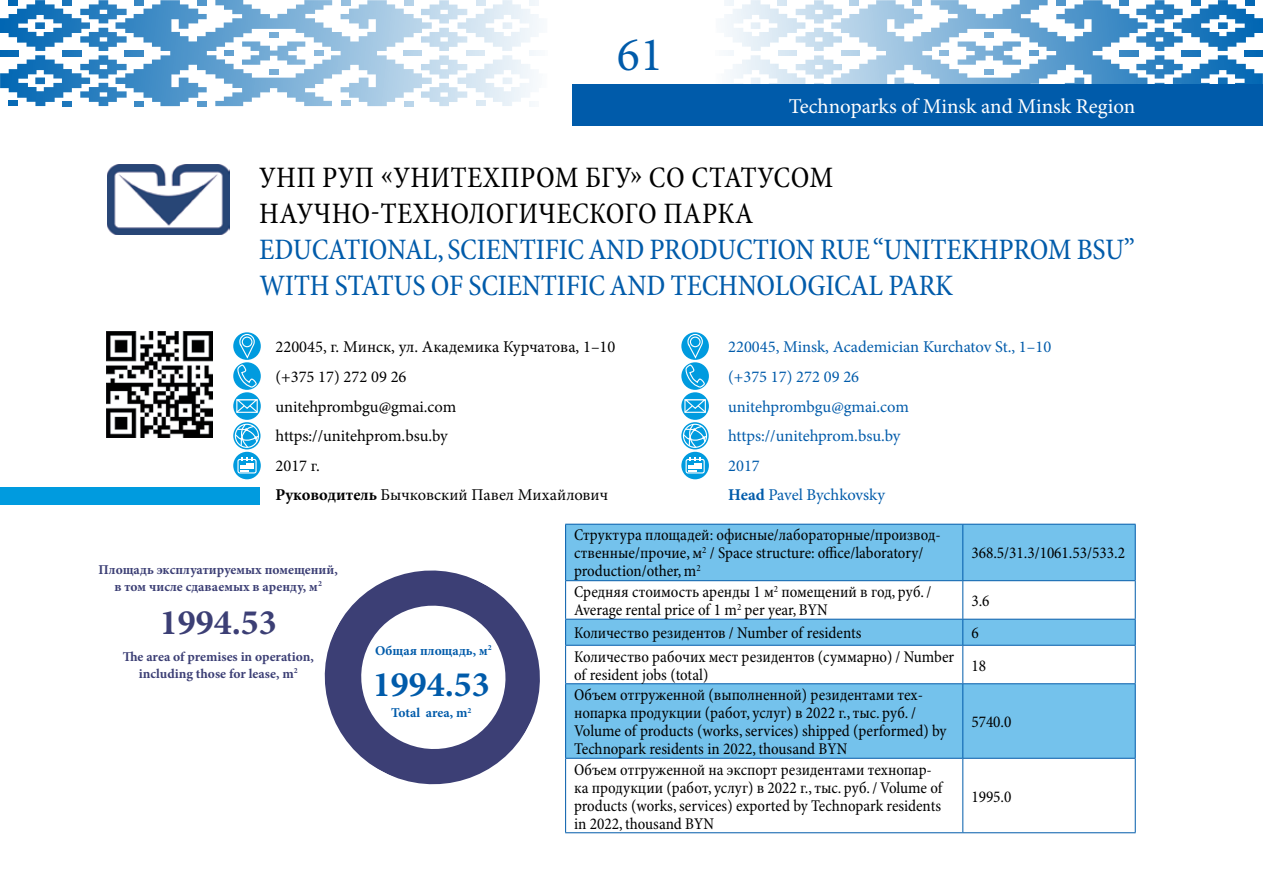
<style>
.page{position:relative;width:1263px;height:893px;background:#fff}
.page>*{position:absolute;margin:0;border:0;box-sizing:border-box;transform-origin:0 0}
.t1{font:48px "Minion Pro";color:#005baa}
.t2{font:700 36px "Minion Pro";color:#005baa}
.t3{font:700 36px "Minion Pro";color:#3c3f75}
.t4{font:condensed 30px "Minion Pro";letter-spacing:-.01em;color:#005baa}
.t5{font:condensed 30px "Minion Pro";letter-spacing:.01em;color:#000}
.t6{font:21px "Minion Pro";letter-spacing:-.005em;color:#fff}
.t7{font:condensed 16.5px/18px "Minion Pro";color:#000}
.t8{font:16.5px/29.5px "Minion Pro";color:#000}
.t9{font:16.5px/29.5px "Minion Pro";letter-spacing:-.005em;color:#005baa}
.t10{font:700 13.5px/16.5px "Minion Pro";color:#3c3f75;text-align:center}
.t11{font:700 13.5px "Minion Pro";color:#005baa}
.s1{font-weight:700}
</style>
<div class="page">
<svg style="left:715px;top:0;width:548px;height:85px"></svg>
<div style="left:715px;top:51px;width:19px;height:5px;background:#f6f9fc"></div>
<div style="left:724px;top:0;width:10px;height:5px;background:#f1f6fa"></div>
<svg style="left:0;top:0;width:540px;height:106px"></svg>
<div style="left:529px;top:51px;width:18px;height:5px;background:#f5f9fc"></div>
<div style="left:529px;top:101px;width:10px;height:5px;background:#f6f9fc"></div>
<div style="left:529px;top:0;width:10px;height:5px;background:#f1f6fa"></div>
<div style="left:572px;top:85px;width:691px;height:41px;background:#005baa"></div>
<img style="left:107px;top:165px;width:123px;height:70px">
<svg style="left:324px;top:570px;width:216px;height:215px"></svg>
<svg style="left:336px;top:581px;width:194px;height:193px"></svg>
<img style="left:106px;top:331px;width:107px;height:107px">
<div style="left:0;top:487px;width:259px;height:18px;background:#009bdf"></div>
<svg style="left:233px;top:332px;width:28px;height:28px"></svg>
<div style="left:233px;top:362px;width:28px;height:28px;background:#009bdf;border-radius:50%"></div>
<svg style="left:237px;top:333px;width:20px;height:55px"></svg>
<svg style="left:233px;top:452px;width:28px;height:27px"></svg>
<div style="left:238px;top:459px;width:18px;height:14px;background:#009bdf;border-radius:2px"></div>
<div style="left:237px;top:459px;width:20px;height:14px;border:1px solid #fff;border-radius:2px"></div>
<svg style="left:240px;top:458px;width:14px;height:13px"></svg>
<div style="left:233px;top:392px;width:28px;height:28px;background:#009bdf;border-radius:50%"></div>
<svg style="left:235px;top:398px;width:24px;height:16px"></svg>
<svg style="left:233px;top:422px;width:28px;height:27px"></svg>
<svg style="left:234px;top:423px;width:26px;height:25px"></svg>
<svg style="left:681px;top:332px;width:28px;height:28px"></svg>
<svg style="left:681px;top:362px;width:28px;height:28px"></svg>
<svg style="left:685px;top:333px;width:20px;height:55px"></svg>
<svg style="left:681px;top:452px;width:28px;height:27px"></svg>
<div style="left:686px;top:459px;width:18px;height:14px;background:#009bdf;border-radius:2px"></div>
<div style="left:685px;top:459px;width:20px;height:14px;border:1px solid #fff;border-radius:2px"></div>
<svg style="left:688px;top:458px;width:14px;height:13px"></svg>
<div style="left:681px;top:392px;width:28px;height:28px;background:#009bdf;border-radius:50%"></div>
<svg style="left:683px;top:398px;width:24px;height:16px"></svg>
<svg style="left:681px;top:422px;width:28px;height:27px"></svg>
<svg style="left:683px;top:423px;width:25px;height:25px"></svg>
<div style="left:566px;top:525px;width:569px;height:55px;background:#74c2ec"></div>
<svg style="left:566px;top:581px;width:569px;height:251px"></svg>
<hr style="left:565px;top:525px;width:1px;height:55px;background:#005baa">
<hr style="left:565px;top:524px;width:398px;height:1px;background:#005baa">
<hr style="left:962px;top:525px;width:1px;height:55px;background:#005baa">
<hr style="left:963px;top:524px;width:172px;height:1px;background:#005baa">
<hr style="left:1135px;top:525px;width:1px;height:55px;background:#005baa">
<hr style="left:565px;top:581px;width:1px;height:38px;background:#005baa">
<hr style="left:565px;top:580px;width:398px;height:1px;background:#005baa">
<hr style="left:962px;top:581px;width:1px;height:38px;background:#005baa">
<hr style="left:963px;top:580px;width:172px;height:1px;background:#005baa">
<hr style="left:1135px;top:581px;width:1px;height:38px;background:#005baa">
<svg style="left:565px;top:620px;width:1px;height:25px"></svg>
<hr style="left:565px;top:619px;width:398px;height:1px;background:#005baa">
<svg style="left:962px;top:620px;width:1px;height:25px"></svg>
<hr style="left:963px;top:619px;width:172px;height:1px;background:#005baa">
<svg style="left:1135px;top:620px;width:1px;height:25px"></svg>
<hr style="left:565px;top:646px;width:1px;height:37px;background:#005baa">
<hr style="left:565px;top:645px;width:398px;height:1px;background:#005baa">
<hr style="left:962px;top:646px;width:1px;height:37px;background:#005baa">
<hr style="left:963px;top:645px;width:172px;height:1px;background:#005baa">
<hr style="left:1135px;top:646px;width:1px;height:37px;background:#005baa">
<hr style="left:565px;top:684px;width:1px;height:74px;background:#005baa">
<hr style="left:565px;top:683px;width:398px;height:1px;background:#005baa">
<hr style="left:962px;top:684px;width:1px;height:74px;background:#005baa">
<hr style="left:963px;top:683px;width:172px;height:1px;background:#005baa">
<hr style="left:1135px;top:684px;width:1px;height:74px;background:#005baa">
<hr style="left:565px;top:759px;width:1px;height:73px;background:#005baa">
<hr style="left:565px;top:758px;width:398px;height:1px;background:#005baa">
<hr style="left:962px;top:759px;width:1px;height:73px;background:#005baa">
<hr style="left:963px;top:758px;width:172px;height:1px;background:#005baa">
<hr style="left:1135px;top:759px;width:1px;height:73px;background:#005baa">
<hr style="left:565px;top:832px;width:398px;height:1px;background:#005baa">
<hr style="left:963px;top:832px;width:172px;height:1px;background:#005baa">
<h1 class="t1" style="left:617px;top:22px;width:48px">61</h1>
<p class="t6" style="left:789px;top:92px;width:348px">Technoparks of Minsk and Minsk Region</p>
<h3 class="t5" style="left:259px;top:159px;width:170px">УНП РУП «УНИТЕХПРО</h3>
<h3 class="t5" style="left:555px;top:159px;width:280px">М БГУ» СО СТАТУСОМ</h3>
<h3 class="t5" style="left:259px;top:195px;width:140px">НАУЧНО-ТЕХНО</h3>
<h3 class="t5" style="left:468px;top:195px;width:138px">ЛОГИЧЕСКОГО</h3>
<h3 class="t5" style="left:663px;top:195px;width:19px">ПАРКА</h3>
<h3 class="t4" style="left:259px;top:231px;width:70px">EDUCATIONA</h3>
<h3 class="t4" style="left:423px;top:231px;width:39px">L, SCIENTIFIC</h3>
<h3 class="t4" style="left:588px;top:231px;width:20px">AND</h3>
<h3 class="t4" style="left:649px;top:231px;width:18px">PROD</h3>
<h3 class="t4" style="left:717px;top:231px;width:36px">UCTION</h3>
<h3 class="t4" style="left:820px;top:231px;width:100px">RUE “UNITEKHPRO</h3>
<h3 class="t4" style="left:1048px;top:231px;width:89px">M BSU”</h3>
<h3 class="t4" style="left:259px;top:267px;width:91px">WITH STAT</h3>
<h3 class="t4" style="left:394px;top:267px;width:90px">USOF SCIENTIFIC</h3>
<h3 class="t4" style="left:609px;top:267px;width:20px">AND</h3>
<h3 class="t4" style="left:671px;top:267px;width:19px">TECHNO</h3>
<h3 class="t4" style="left:775px;top:267px;width:131px">LOGICAL PARK</h3>
<p class="t8" style="left:276px;top:332px;width:341px">220045, г. Минск, ул. Академика Курчатова, 1–10 (+375 17) 272 09 26<br>unitehprombgu@gmai.com https://unitehprom.bsu.by<br>2017 г.<br><span class="s1">Руководитель</span> Бычковский Павел Михайлович</p>
<p class="t9" style="left:728px;top:332px;width:325px">220045, Minsk, Academician Kurchatov St., 1–10 (+375 17) 272 09 26<br>unitehprombgu@gmai.com https://unitehprom.bsu.by<br>2017<br><span class="s1">Head</span> Pavel Bychkovsky</p>
<p class="t10" style="left:99px;top:561px;width:241px">Площадь эксплуатируемых помещений, в том числе сдаваемых в аренду, м<sup>2</sup></p>
<h2 class="t3" style="left:160px;top:597px;width:119px">1994.53</h2>
<p class="t10" style="left:123px;top:649px;width:193px">The area of premises in operation, including those for lease, m<sup>2</sup></p>
<p class="t11" style="left:375px;top:641px;width:118px">Общая площадь, м<sup>2</sup></p>
<h2 class="t2" style="left:373px;top:659px;width:119px">1994.53</h2>
<p class="t11" style="left:391px;top:703px;width:82px">Total area, m<sup>2</sup></p>
<p class="t7" style="left:574px;top:527px;width:368px">Структура площадей: офисные/лабораторные/производ&shy;ственные/прочие, м<sup>2</sup> / Space structure: office/laboratory/ production/other, m<sup>2</sup></p>
<p class="t7" style="left:971px;top:545px;width:155px">368.5/31.3/1061.53/533.2</p>
<p class="t7" style="left:574px;top:583px;width:359px">Средняя стоимость аренды 1 м<sup>2</sup> помещений в год, руб. /<br>Average rental price of 1 m<sup>2</sup> per year, BYN</p>
<p class="t7" style="left:971px;top:592px;width:20px">3.6</p>
<p class="t7" style="left:574px;top:625px;width:289px">Количество резидентов / Number of residents</p>
<p class="t7" style="left:971px;top:625px;width:9px">6</p>
<p class="t7" style="left:574px;top:648px;width:382px">Количество рабочих мест резидентов (суммарно) / Number of resident jobs (total)</p>
<p class="t7" style="left:971px;top:657px;width:16px">18</p>
<p class="t7" style="left:574px;top:686px;width:374px">Объем отгруженной (выполненной) резидентами тех&shy;нопарка продукции (работ, услуг) в 2022 г., тыс. руб. / Volume of products (works, services) shipped (performed) by Technopark residents in 2022, thousand BYN</p>
<p class="t7" style="left:971px;top:713px;width:42px">5740.0</p>
<p class="t7" style="left:574px;top:761px;width:371px">Объем отгруженной на экспорт резидентами технопар&shy;ка продукции (работ, услуг) в 2022 г., тыс. руб. / Volume of products (works, services) exported by Technopark residents in 2022, thousand BYN</p>
<p class="t7" style="left:971px;top:788px;width:42px">1995.0</p>
</div>
